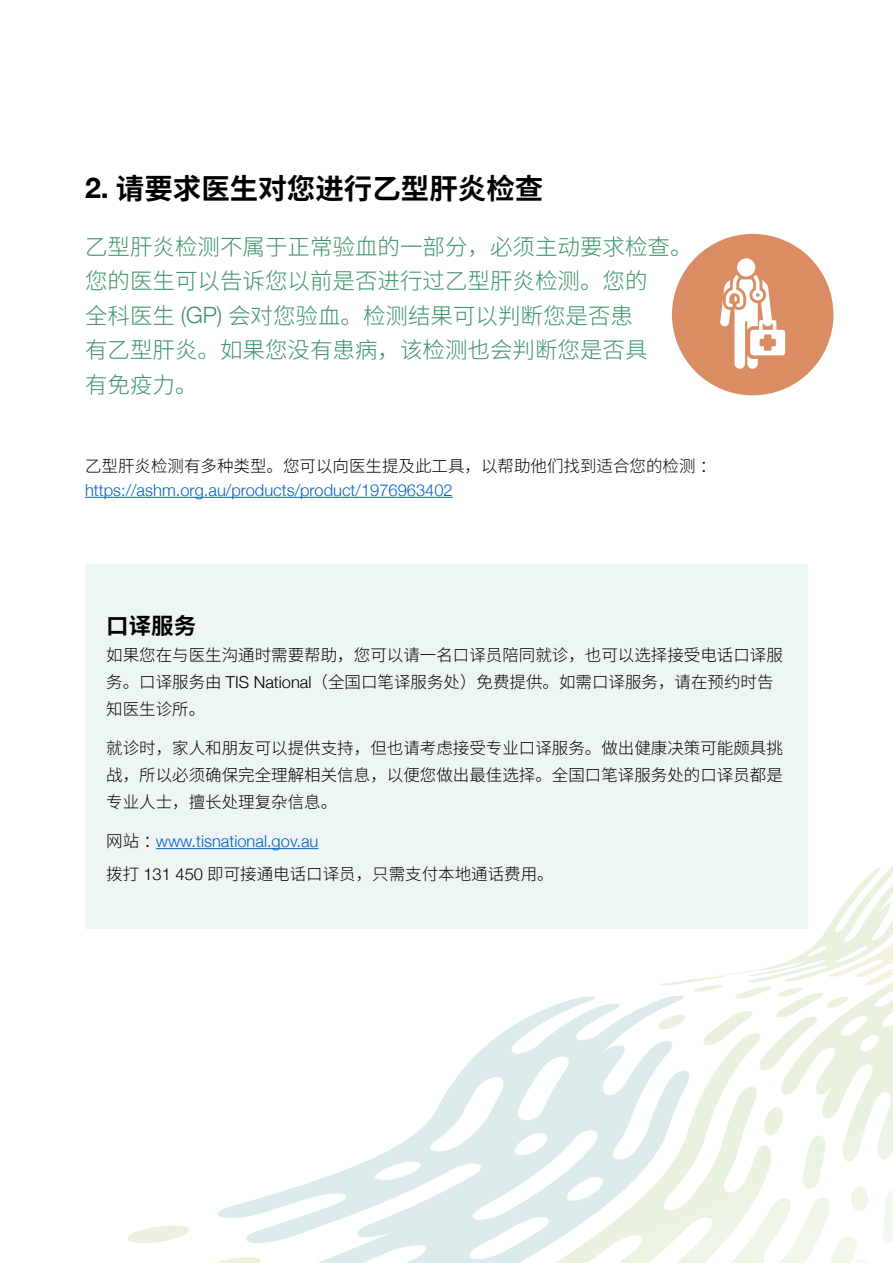
<style>
.page{position:relative;width:893px;height:1263px;background:#fff}
.page>*{position:absolute;margin:0;border:0;box-sizing:border-box;transform-origin:0 0}
.t1{font:700 28.5px "Noto Sans CJ Ksc";color:#000}
.t2{font:300 22.5px/34.5px "Noto Sans CJ Ksc";color:#3b9269}
.t3{font:700 22.5px "Noto Sans CJ Ksc";color:#000}
.t4{font:300 16.5px/27px "Noto Sans CJ Ksc";color:#000}
.t5{font:300 16.5px "Helvetica Neue";color:#0563c1}
.s1{font-family:"Helvetica Neue"}
.s2{font-family:"Noto Sans CJ Ksc";color:#000}
</style>
<div class="page">
<div style="left:85px;top:565px;width:723px;height:364px;background:#eef5f5"></div>
<hr style="left:85px;top:497px;width:368px;height:1px;background:#0563c1">
<hr style="left:156px;top:848px;width:162px;height:1px;background:#0563c1">
<svg style="left:659px;top:866px;width:234px;height:397px"></svg>
<svg style="left:128px;top:1225px;width:61px;height:18px"></svg>
<svg style="left:215px;top:995px;width:477px;height:268px"></svg>
<svg style="left:435px;top:1091px;width:40px;height:50px"></svg>
<div style="left:672px;top:234px;width:161px;height:161px;background:#da8d62;border-radius:50%"></div>
<div style="left:737px;top:258px;width:18px;height:18px;background:#fff;border-radius:50%"></div>
<svg style="left:720px;top:275px;width:65px;height:94px"></svg>
<h1 class="t1" style="left:85px;top:172px;width:460px"><span class="s1">2.</span> 请要求医生对您进行乙型肝炎检查</h1>
<h2 class="t2" style="left:85px;top:230px;width:609px">乙型肝炎检测不属于正常验血的一部分，必须主动要求检查。您的医生可以告诉您以前是否进行过乙型肝炎检测。您的<br>全科医生 <span class="s1">(GP)</span> 会对您验血。检测结果可以判断您是否患<br>有乙型肝炎。如果您没有患病，该检测也会判断您是否具<br>有免疫力。</h2>
<p class="t4" style="left:85px;top:453px;width:633px">乙型肝炎检测有多种类型。您可以向医生提及此工具，以帮助他们找到适合您的检测：</p>
<p class="t5" style="left:85px;top:476px;width:369px">https://ashm.org.au/products/product/1976963402</p>
<h2 class="t3" style="left:106px;top:613px;width:91px">口译服务</h2>
<p class="t4" style="left:106px;top:642px;width:678px">如果您在与医生沟通时需要帮助，您可以请一名口译员陪同就诊，也可以选择接受电话口译服务。口译服务由 <span class="s1">TIS National</span>（全国口笔译服务处）免费提供。如需口译服务，请在预约时告知医生诊所。</p>
<p class="t4" style="left:106px;top:735px;width:678px;text-align:justify">就诊时，家人和朋友可以提供支持，但也请考虑接受专业口译服务。做出健康决策可能颇具挑战，所以必须确保完全理解相关信息，以便您做出最佳选择。全国口笔译服务处的口译员都是专业人士，擅长处理复杂信息。</p>
<p class="t5" style="left:106px;top:828px;width:214px"><span class="s2">网站：</span>www.tisnational.gov.au</p>
<p class="t4" style="left:106px;top:861px;width:449px">拨打 <span class="s1">131 450</span> 即可接通电话口译员，只需支付本地通话费用。</p>
</div>
